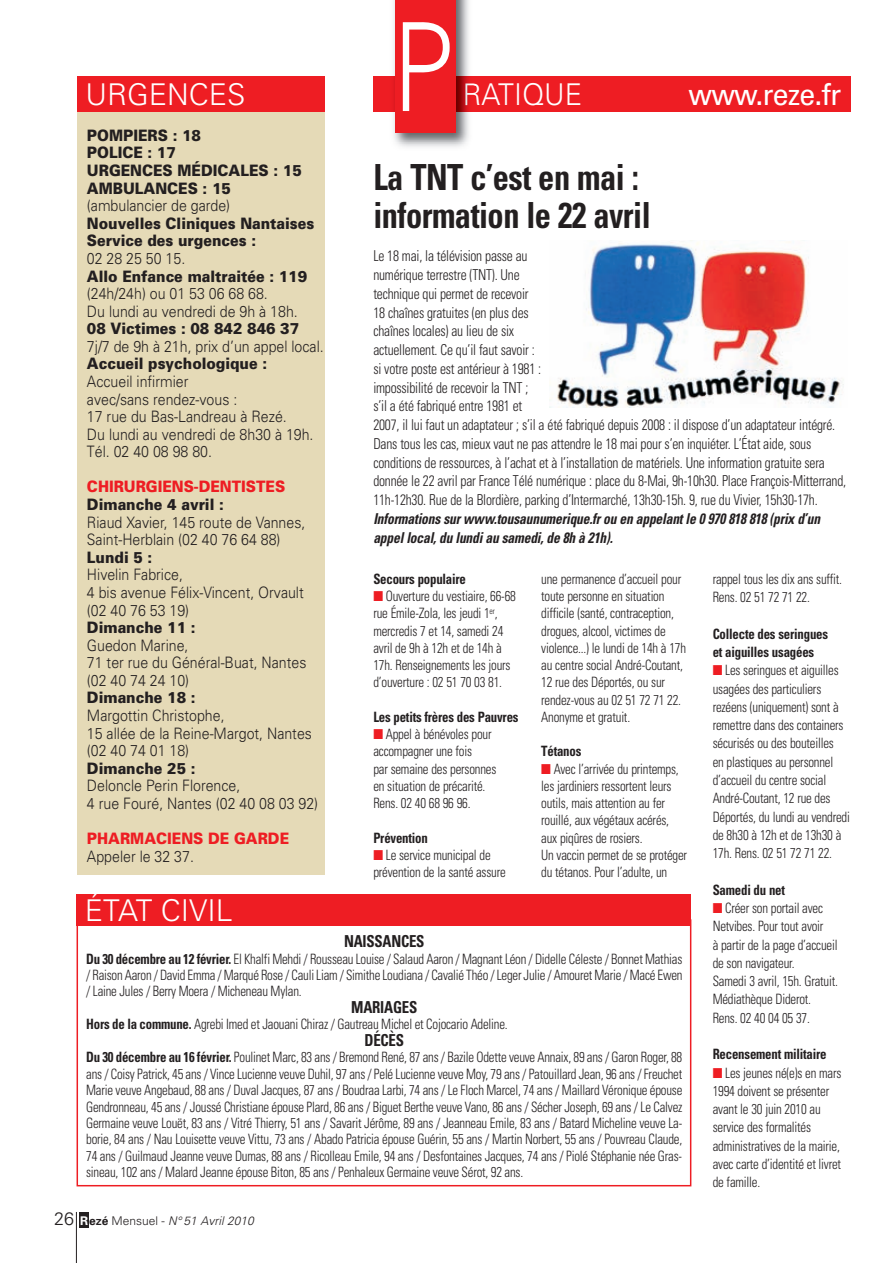
<style>
.page{position:relative;width:893px;height:1263px;background:#fff}
.page>*{position:absolute;margin:0;border:0;box-sizing:border-box;transform-origin:0 0}
.t1{font:300 123px "Univers";color:#fff;scale:.8 1}
.t2{font:700 condensed 36px/37.5px "Univers";letter-spacing:-.015em;color:#231f20;scale:.9 1}
.t3{font:300 30px "Univers";color:#fff}
.t4{font:30px "Univers";letter-spacing:-.03em;color:#fff;scale:.95 1}
.t5{font:300 30px "Univers";color:#fff;scale:.95 1}
.t6{font:700 condensed 16.5px "Univers";letter-spacing:-.015em;color:#231f20;scale:.9 1}
.t7{font:300 15.75px/17.5px "Univers";color:#231f20;scale:.9 1}
.t8{font:900 15.75px/17.5px "Univers";color:#231f20;scale:.9 1}
.t9{font:900 15.75px "Univers";color:#ee1d23;scale:.9 1}
.t10{font:300 condensed 15px/18.8px "Univers";letter-spacing:-.015em;color:#231f20;scale:.9 1}
.t11{font:italic 700 condensed 15px/18.8px "Univers";letter-spacing:-.01em;color:#231f20;scale:.9 1}
.t12{font:300 condensed 14.25px/17.2px "Univers";letter-spacing:-.015em;color:#231f20;scale:.9 1}
.t13{font:700 condensed 14.25px/18.3px "Univers";letter-spacing:-.015em;color:#231f20;scale:.9 1}
.t14{font:italic 300 12px "Univers";letter-spacing:.005em;color:#231f20}
.s1{color:#ee1d23}
.s2{font-weight:700}
.s3{font-style:normal;font-size:18px}
.s4{font-weight:700;font-style:normal;color:#fff}
.s5{font-weight:700;font-style:normal}
.s6{font-style:normal}
</style>
<div class="page">
<div style="left:373px;top:77px;width:477px;height:35px;background:#ee1d23"></div>
<img style="left:388px;top:0;width:87px;height:147px">
<img style="left:465px;top:83px;width:10px;height:23px">
<div style="left:395px;top:0;width:60px;height:132px;background:#ee1d23"></div>
<div style="left:77px;top:101px;width:247px;height:773px;background:#e5dab7"></div>
<div style="left:77px;top:77px;width:247px;height:35px;background:#ee1d23"></div>
<div style="left:77px;top:919px;width:614px;height:267px;border:2px solid #ee1d23"></div>
<div style="left:77px;top:894px;width:614px;height:32px;background:#ee1d23"></div>
<div style="left:79px;top:1212px;width:10px;height:15px;background:#231f20"></div>
<hr style="left:76px;top:1212px;width:1px;height:51px;background:#231f20">
<img style="left:556px;top:240px;width:288px;height:167px">
<h3 class="t3" style="left:86px;top:83px;width:161px">URGENCES</h3>
<h1 class="t1" style="left:393px;top:22px;width:77px">P</h1>
<h3 class="t5" style="left:462px;top:83px;width:127px">RATIQUE</h3>
<h3 class="t4" style="left:689px;top:83px;width:162px">www.reze.fr</h3>
<p class="t8" style="left:87px;top:128px;width:240px">POMPIERS : 18<br>POLICE : 17<br>URGENCES MÉDICALES : 15<br>AMBULANCES : 15</p>
<p class="t7" style="left:87px;top:198px;width:161px">(ambulancier de garde)</p>
<p class="t8" style="left:87px;top:216px;width:254px">Nouvelles Cliniques Nantaises<br>Service des urgences :</p>
<p class="t7" style="left:87px;top:251px;width:111px">02 28 25 50 15.</p>
<p class="t8" style="left:87px;top:269px;width:246px">Allo Enfance maltraitée : 119</p>
<p class="t7" style="left:87px;top:286px;width:236px">(24h/24h) ou 01 53 06 68 68.<br>Du lundi au vendredi de 9h à 18h.</p>
<p class="t8" style="left:87px;top:321px;width:237px">08 Victimes : 08 842 846 37</p>
<p class="t7" style="left:87px;top:339px;width:265px">7j/7 de 9h à 21h, prix d’un appel local.</p>
<p class="t8" style="left:87px;top:356px;width:202px">Accueil psychologique :</p>
<p class="t7" style="left:87px;top:374px;width:253px">Accueil infirmier<br>avec/sans rendez-vous :<br>17 rue du Bas-Landreau à Rezé.<br>Du lundi au vendredi de 8h30 à 19h.<br>Tél. 02 40 08 98 80.</p>
<p class="t9" style="left:87px;top:481px;width:222px">CHIRURGIENS-DENTISTES</p>
<p class="t8" style="left:87px;top:497px;width:154px">Dimanche 4 avril :</p>
<p class="t7" style="left:87px;top:515px;width:244px">Riaud Xavier, 145 route de Vannes,<br>Saint-Herblain (02 40 76 64 88)</p>
<p class="t8" style="left:87px;top:550px;width:74px">Lundi 5 :</p>
<p class="t7" style="left:87px;top:567px;width:242px">Hivelin Fabrice,<br>4 bis avenue Félix-Vincent, Orvault (02 40 76 53 19)</p>
<p class="t8" style="left:87px;top:620px;width:122px">Dimanche 11 :</p>
<p class="t7" style="left:87px;top:638px;width:245px">Guedon Marine,<br>71 ter rue du Général-Buat, Nantes (02 40 74 24 10)</p>
<p class="t8" style="left:87px;top:690px;width:122px">Dimanche 18 :</p>
<p class="t7" style="left:87px;top:708px;width:251px">Margottin Christophe,<br>15 allée de la Reine-Margot, Nantes (02 40 74 01 18)</p>
<p class="t8" style="left:87px;top:761px;width:122px">Dimanche 25 :</p>
<p class="t7" style="left:87px;top:778px;width:258px">Deloncle Perin Florence,<br>4 rue Fouré, Nantes (02 40 08 03 92)</p>
<p class="t9" style="left:87px;top:833px;width:226px">PHARMACIENS DE GARDE</p>
<p class="t7" style="left:87px;top:849px;width:120px">Appeler le 32 37.</p>
<h2 class="t2" style="left:373px;top:162px;width:310px">La TNT c’est en mai : information le 22 avril</h2>
<p class="t10" style="left:373px;top:248px;width:527px">Le 18 mai, la télévision passe au<br>numérique terrestre (TNT). Une<br>technique qui permet de recevoir<br>18 chaînes gratuites (en plus des<br>chaînes locales) au lieu de six<br>actuellement. Ce qu’il faut savoir :<br>si votre poste est antérieur à 1981 :<br>impossibilité de recevoir la TNT ;<br>s’il a été fabriqué entre 1981 et<br>2007, il lui faut un adaptateur ; s’il a été fabriqué depuis 2008 : il dispose d’un adaptateur intégré.<br>Dans tous les cas, mieux vaut ne pas attendre le 18 mai pour s’en inquiéter. L’État aide, sous conditions de ressources, à l’achat et à l’installation de matériels. Une information gratuite sera donnée le 22 avril par France Télé numérique : place du 8-Mai, 9h-10h30. Place François-Mitterrand, 11h-12h30. Rue de la Blordière, parking d’Intermarché, 13h30-15h. 9, rue du Vivier, 15h30-17h.</p>
<p class="t11" style="left:373px;top:510px;width:498px">Informations sur www.tousaunumerique.fr ou en appelant le 0 970 818 818 (prix d’un appel local, du lundi au samedi, de 8h à 21h).</p>
<p class="t13" style="left:373px;top:571px;width:104px">Secours populaire</p>
<p class="t12" style="left:373px;top:588px;width:160px"><span class="s1">■</span> Ouverture du vestiaire, 66-68 rue Émile-Zola, les jeudi 1<sup>er</sup>, mercredis 7 et 14, samedi 24 avril de 9h à 12h et de 14h à<br>17h. Renseignements les jours d’ouverture : 02 51 70 03 81.</p>
<p class="t13" style="left:373px;top:709px;width:163px">Les petits frères des Pauvres</p>
<p class="t12" style="left:373px;top:727px;width:138px"><span class="s1">■</span> Appel à bénévoles pour accompagner une fois<br>par semaine des personnes en situation de précarité.<br>Rens. 02 40 68 96 96.</p>
<p class="t13" style="left:373px;top:829px;width:62px">Prévention</p>
<p class="t12" style="left:373px;top:847px;width:149px"><span class="s1">■</span> Le service municipal de prévention de la santé assure</p>
<p class="t12" style="left:541px;top:571px;width:162px">une permanence d’accueil pour toute personne en situation difficile (santé, contraception, drogues, alcool, victimes de violence...) le lundi de 14h à 17h au centre social André-Coutant,<br>12 rue des Déportés, ou sur rendez-vous au 02 51 72 71 22.<br>Anonyme et gratuit.</p>
<p class="t13" style="left:541px;top:743px;width:46px">Tétanos</p>
<p class="t12" style="left:541px;top:761px;width:164px"><span class="s1">■</span> Avec l’arrivée du printemps, les jardiniers ressortent leurs outils, mais attention au fer rouillé, aux végétaux acérés, aux piqûres de rosiers.<br>Un vaccin permet de se protéger du tétanos. Pour l’adulte, un</p>
<p class="t12" style="left:713px;top:571px;width:145px;line-height:18.3px">rappel tous les dix ans suffit.<br>Rens. 02 51 72 71 22.</p>
<p class="t13" style="left:713px;top:626px;width:130px">Collecte des seringues et aiguilles usagées</p>
<p class="t12" style="left:713px;top:662px;width:154px;line-height:18.3px"><span class="s1">■</span> Les seringues et aiguilles usagées des particuliers rezéens (uniquement) sont à remettre dans des containers sécurisés ou des bouteilles<br>en plastiques au personnel d’accueil du centre social<br>André-Coutant, 12 rue des<br>Déportés, du lundi au vendredi de 8h30 à 12h et de 13h30 à<br>17h. Rens. 02 51 72 71 22.</p>
<p class="t13" style="left:713px;top:882px;width:82px">Samedi du net</p>
<p class="t12" style="left:713px;top:900px;width:141px;line-height:18.3px"><span class="s1">■</span> Créer son portail avec<br>Netvibes. Pour tout avoir<br>à partir de la page d’accueil de son navigateur.<br>Samedi 3 avril, 15h. Gratuit.<br>Médiathèque Diderot.<br>Rens. 02 40 04 05 37.</p>
<p class="t13" style="left:713px;top:1046px;width:128px">Recensement militaire</p>
<p class="t12" style="left:713px;top:1064px;width:144px;line-height:18.3px"><span class="s1">■</span> Les jeunes né(e)s en mars<br>1994 doivent se présenter avant le 30 juin 2010 au service des formalités administratives de la mairie, avec carte d’identité et livret de famille.</p>
<h3 class="t3" style="left:85px;top:899px;width:149px">ÉTAT CIVIL</h3>
<p class="t6" style="left:344px;top:935px;width:91px">NAISSANCES</p>
<p class="t12" style="left:86px;top:951px;width:664px;line-height:16.5px;text-align:justify"><span class="s2">Du 30 décembre au 12 février.</span> El Khalfi Mehdi / Rousseau Louise / Salaud Aaron / Magnant Léon / Didelle Céleste / Bonnet Mathias / Raison Aaron / David Emma / Marqué Rose / Cauli Liam / Simithe Loudiana / Cavalié Théo / Leger Julie / Amouret Marie / Macé Ewen / Laine Jules / Berry Moera / Micheneau Mylan.</p>
<p class="t6" style="left:351px;top:1001px;width:75px">MARIAGES</p>
<p class="t12" style="left:86px;top:1017px;width:470px"><span class="s2">Hors de la commune.</span> Agrebi Imed et Jaouani Chiraz / Gautreau Michel et Cojocario Adeline.</p>
<p class="t6" style="left:364px;top:1034px;width:45px">DÉCÈS</p>
<p class="t12" style="left:86px;top:1050px;width:664px;line-height:16.5px;text-align:justify"><span class="s2">Du 30 décembre au 16 février.</span> Poulinet Marc, 83 ans / Bremond René, 87 ans / Bazile Odette veuve Annaix, 89 ans / Garon Roger, 88 ans / Coisy Patrick, 45 ans / Vince Lucienne veuve Duhil, 97 ans / Pelé Lucienne veuve Moy, 79 ans / Patouillard Jean, 96 ans / Freuchet Marie veuve Angebaud, 88 ans / Duval Jacques, 87 ans / Boudraa Larbi, 74 ans / Le Floch Marcel, 74 ans / Maillard Véronique épouse Gendronneau, 45 ans / Joussé Christiane épouse Plard, 86 ans / Biguet Berthe veuve Vano, 86 ans / Sécher Joseph, 69 ans / Le Calvez Germaine veuve Louët, 83 ans / Vitré Thierry, 51 ans / Savarit Jérôme, 89 ans / Jeanneau Emile, 83 ans / Batard Micheline veuve La&shy;borie, 84 ans / Nau Louisette veuve Vittu, 73 ans / Abado Patricia épouse Guérin, 55 ans / Martin Norbert, 55 ans / Pouvreau Claude, 74 ans / Guilmaud Jeanne veuve Dumas, 88 ans / Ricolleau Emile, 94 ans / Desfontaines Jacques, 74 ans / Piolé Stéphanie née Gras&shy;sineau, 102 ans / Malard Jeanne épouse Biton, 85 ans / Penhaleux Germaine veuve Sérot, 92 ans.</p>
<p class="t14" style="left:54px;top:1217px;width:201px"><span class="s3">26</span> <span class="s4">R</span><span class="s5">ezé</span> <span class="s6">Mensuel -</span> N° 51 Avril 2010</p>
</div>
